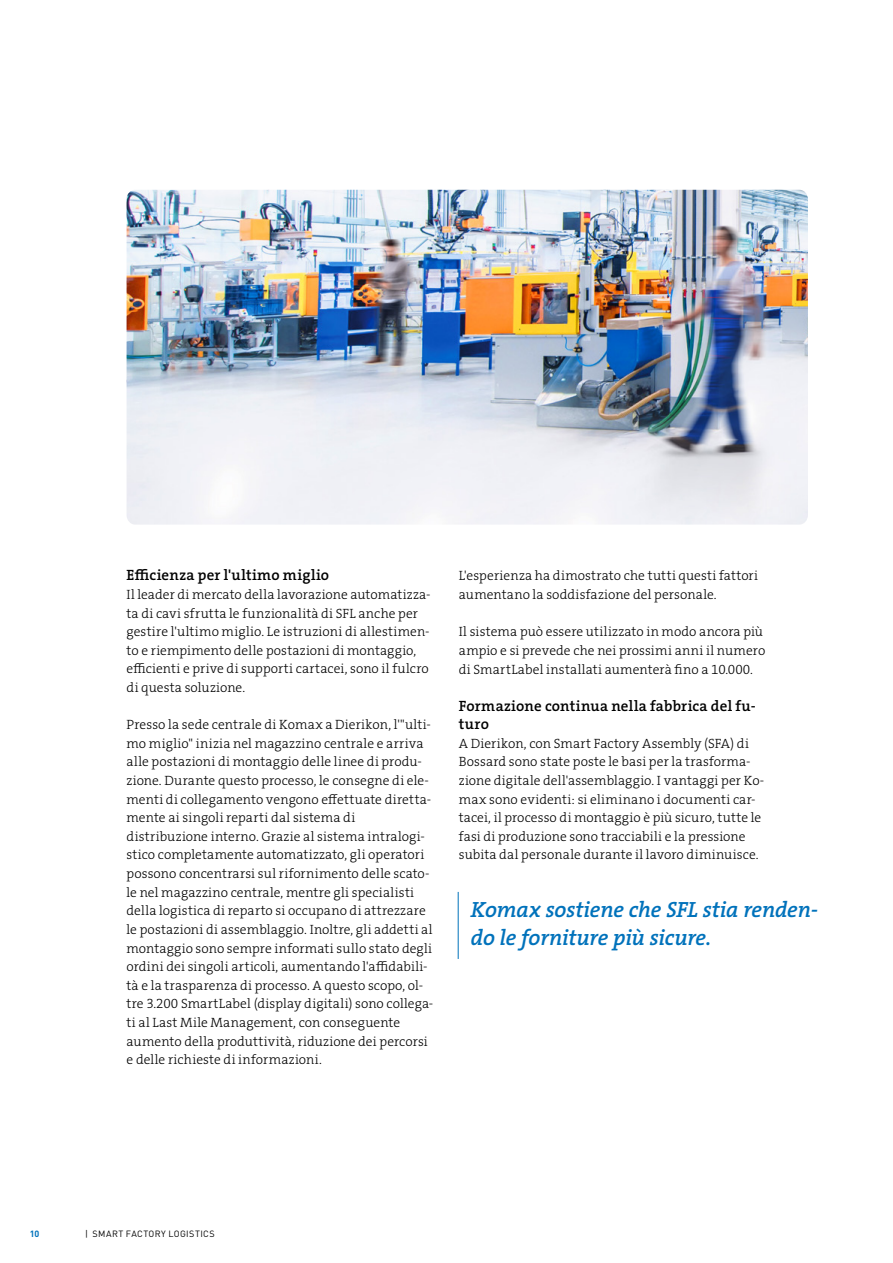
<style>
.page{position:relative;width:893px;height:1263px;background:#fff}
.page>*{position:absolute;margin:0;border:0;box-sizing:border-box;transform-origin:0 0}
.t1{font:22.2px/27.9px "The Serif HP6 Se Bld IT";letter-spacing:-.01em;color:#0072bb}
.t2{font:15px/18.6px "The Serif HP6 Se Bld";letter-spacing:.02em;color:#000}
.t3{font:13.5px/18.6px "The Serif HP3 Lig";letter-spacing:.01em;color:#000}
.t4{font:9px "DINOT";letter-spacing:.045em;color:#000}
.t5{font:700 9px "DINOT";color:#0072bb}
</style>
<div class="page">
<img style="left:127px;top:190px;width:681px;height:335px">
<hr style="left:458px;top:892px;width:1px;height:67px;background:#0072bb">
<p class="t2" style="left:127px;top:566px;width:204px">Efficienza per l'ultimo miglio</p>
<p class="t3" style="left:127px;top:585px;width:305px">Il leader di mercato della lavorazione automatizza&shy;ta di cavi sfrutta le funzionalità di SFL anche per gestire l'ultimo miglio. Le istruzioni di allestimen&shy;to e riempimento delle postazioni di montaggio, efficienti e prive di supporti cartacei, sono il fulcro di questa soluzione.</p>
<p class="t3" style="left:127px;top:715px;width:308px">Presso la sede centrale di Komax a Dierikon, l'"ulti&shy;mo miglio" inizia nel magazzino centrale e arriva alle postazioni di montaggio delle linee di produ&shy;zione. Durante questo processo, le consegne di ele&shy;menti di collegamento vengono effettuate diretta&shy;mente ai singoli reparti dal sistema di distribuzione interno. Grazie al sistema intralogi&shy;stico completamente automatizzato, gli operatori possono concentrarsi sul rifornimento delle scato&shy;le nel magazzino centrale, mentre gli specialisti della logistica di reparto si occupano di attrezzare le postazioni di assemblaggio. Inoltre, gli addetti al montaggio sono sempre informati sullo stato degli ordini dei singoli articoli, aumentando l'affidabili&shy;tà e la trasparenza di processo. A questo scopo, ol&shy;tre 3.200 SmartLabel (display digitali) sono collega&shy;ti al Last Mile Management, con conseguente aumento della produttività, riduzione dei percorsi e delle richieste di informazioni.</p>
<p class="t3" style="left:459px;top:567px;width:301px">L'esperienza ha dimostrato che tutti questi fattori aumentano la soddisfazione del personale.</p>
<p class="t3" style="left:459px;top:622px;width:308px">Il sistema può essere utilizzato in modo ancora più ampio e si prevede che nei prossimi anni il numero di SmartLabel installati aumenterà fino a 10.000.</p>
<p class="t2" style="left:459px;top:696px;width:298px">Formazione continua nella fabbrica del fu&shy;turo</p>
<p class="t3" style="left:459px;top:734px;width:307px">A Dierikon, con Smart Factory Assembly (SFA) di Bossard sono state poste le basi per la trasforma&shy;zione digitale dell'assemblaggio. I vantaggi per Ko&shy;max sono evidenti: si eliminano i documenti car&shy;tacei, il processo di montaggio è più sicuro, tutte le fasi di produzione sono tracciabili e la pressione subita dal personale durante il lavoro diminuisce.</p>
<h1 class="t1" style="left:471px;top:896px;width:348px">Komax sostiene che SFL stia renden&shy;do le forniture più sicure.</h1>
<p class="t5" style="left:30px;top:1227px;width:11px">10</p>
<p class="t4" style="left:85px;top:1227px;width:131px">| SMART FACTORY LOGISTICS</p>
</div>
